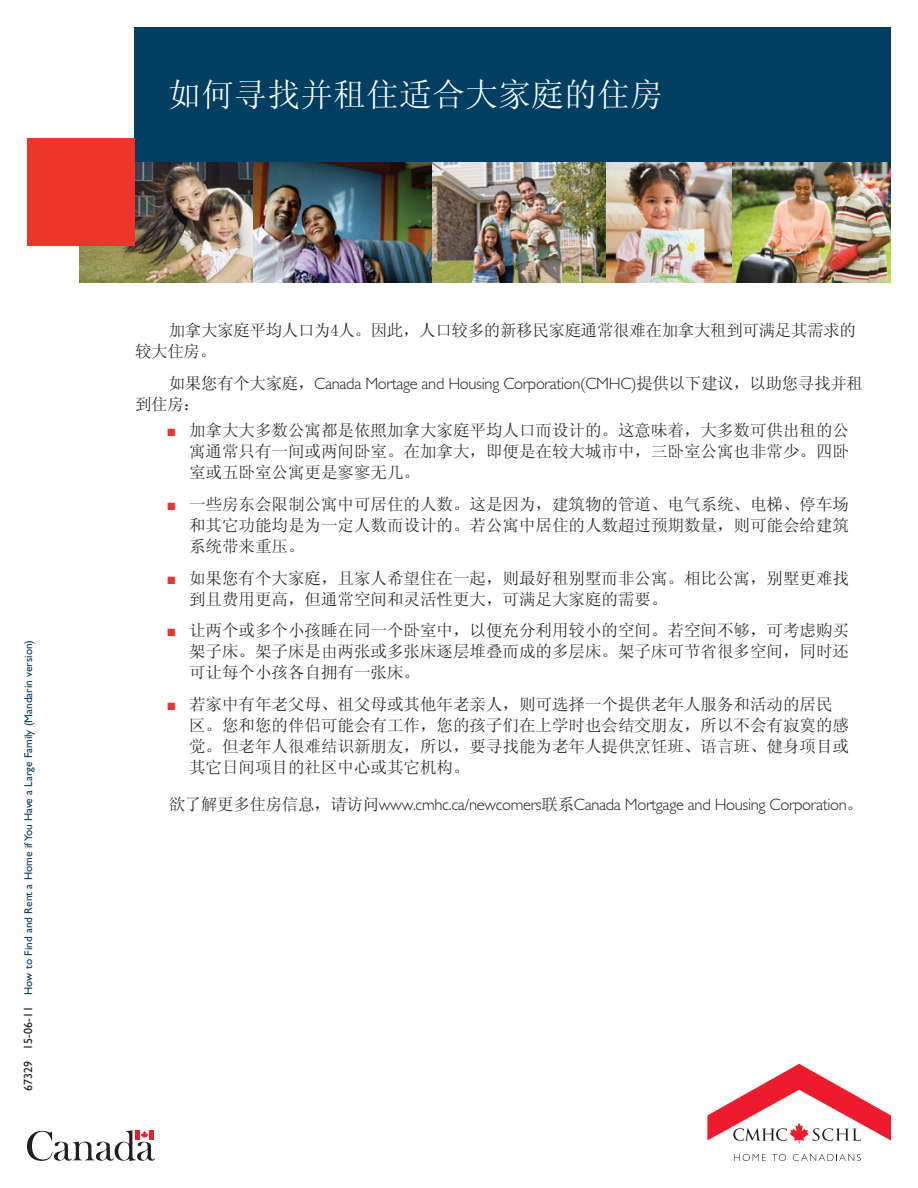
<style>
.page{position:relative;width:918px;height:1188px;background:#fff}
.page>*{position:absolute;margin:0;border:0;box-sizing:border-box;transform-origin:0 0}
.t1{font:33px "Sim Sun";color:#fff}
.t2{font:16.5px/21px "Sim Sun";color:#231f20;text-align:justify}
.t3{font:300 16.5px "Gill Sans Std";letter-spacing:-.02em;color:#231f20}
.t4{font:16.5px/21px "Sim Sun";letter-spacing:-.02em;color:#231f20}
.t5{font:11.25px "Gill Sans Std";color:#003f61}
.s1{font-size:12px;color:#231f20}
.s2{font-family:"Sim Sun";font-weight:400}
.s3{color:#ee3529}
</style>
<div class="page">
<div style="left:135px;top:27px;width:756px;height:135px;background:#003f61"></div>
<img style="left:80px;top:162px;width:174px;height:121px">
<img style="left:254px;top:162px;width:178px;height:121px">
<img style="left:432px;top:162px;width:175px;height:121px">
<img style="left:607px;top:162px;width:126px;height:121px">
<img style="left:733px;top:162px;width:158px;height:121px">
<div style="left:27px;top:138px;width:108px;height:108px;background:#ee3529"></div>
<svg style="left:27px;top:1130px;width:128px;height:31px"></svg>
<svg style="left:707px;top:1064px;width:184px;height:80px"></svg>
<svg style="left:734px;top:1154px;width:32px;height:7px"></svg>
<svg style="left:772px;top:1154px;width:14px;height:7px"></svg>
<svg style="left:793px;top:1154px;width:68px;height:7px"></svg>
<p class="t5" style="left:22px;top:1091px;width:452px;rotate:-90deg"><span class="s1">67329 15-06-11</span> How to Find and Rent a Home if You Have a Large Family (Mandarin version)</p>
<h1 class="t1" style="left:168px;top:78px;width:497px">如何寻找并租住适合大家庭的住房</h1>
<p class="t4" style="left:135px;top:319px;width:723px;text-indent:34px">加拿大家庭平均人口为4人。因此，人口较多的新移民家庭通常很难在加拿大租到可满足其需求的较大住房。</p>
<p class="t3" style="left:169px;top:374px;width:696px"><span class="s2">如果您有个大家庭，</span>Canada Mortage and Housing Corporation(CMHC)<span class="s2">提供以下建议，以助您寻找并租</span></p>
<p class="t2" style="left:135px;top:393px;width:67px">到住房：</p>
<p class="t2" style="left:189px;top:420px;width:661px;text-indent:-22px"><span class="s3">■</span> 加拿大大多数公寓都是依照加拿大家庭平均人口而设计的。这意味着，大多数可供出租的公寓通常只有一间或两间卧室。在加拿大，即便是在较大城市中，三卧室公寓也非常少。四卧室或五卧室公寓更是寥寥无几。</p>
<p class="t2" style="left:189px;top:493px;width:661px;text-indent:-22px"><span class="s3">■</span> 一些房东会限制公寓中可居住的人数。这是因为，建筑物的管道、电气系统、电梯、停车场和其它功能均是为一定人数而设计的。若公寓中居住的人数超过预期数量，则可能会给建筑系统带来重压。</p>
<p class="t2" style="left:189px;top:567px;width:661px;text-indent:-22px"><span class="s3">■</span> 如果您有个大家庭，且家人希望住在一起，则最好租别墅而非公寓。相比公寓，别墅更难找到且费用更高，但通常空间和灵活性更大，可满足大家庭的需要。</p>
<p class="t2" style="left:189px;top:620px;width:661px;text-indent:-22px"><span class="s3">■</span> 让两个或多个小孩睡在同一个卧室中，以便充分利用较小的空间。若空间不够，可考虑购买架子床。架子床是由两张或多张床逐层堆叠而成的多层床。架子床可节省很多空间，同时还可让每个小孩各自拥有一张床。</p>
<p class="t2" style="left:189px;top:694px;width:661px;text-align:left;text-indent:-22px"><span class="s3">■</span> 若家中有年老父母、祖父母或其他年老亲人，则可选择一个提供老年人服务和活动的居民区。您和您的伴侣可能会有工作，您的孩子们在上学时也会结交朋友，所以不会有寂寞的感觉。但老年人很难结识新朋友，所以，要寻找能为老年人提供烹饪班、语言班、健身项目或其它日间项目的社区中心或其它机构。</p>
<p class="t3" style="left:169px;top:796px;width:696px"><span class="s2">欲了解更多住房信息，请访问</span>www.cmhc.ca/newcomers<span class="s2">联系</span>Canada Mortgage and Housing Corporation<span class="s2">。</span></p>
</div>
